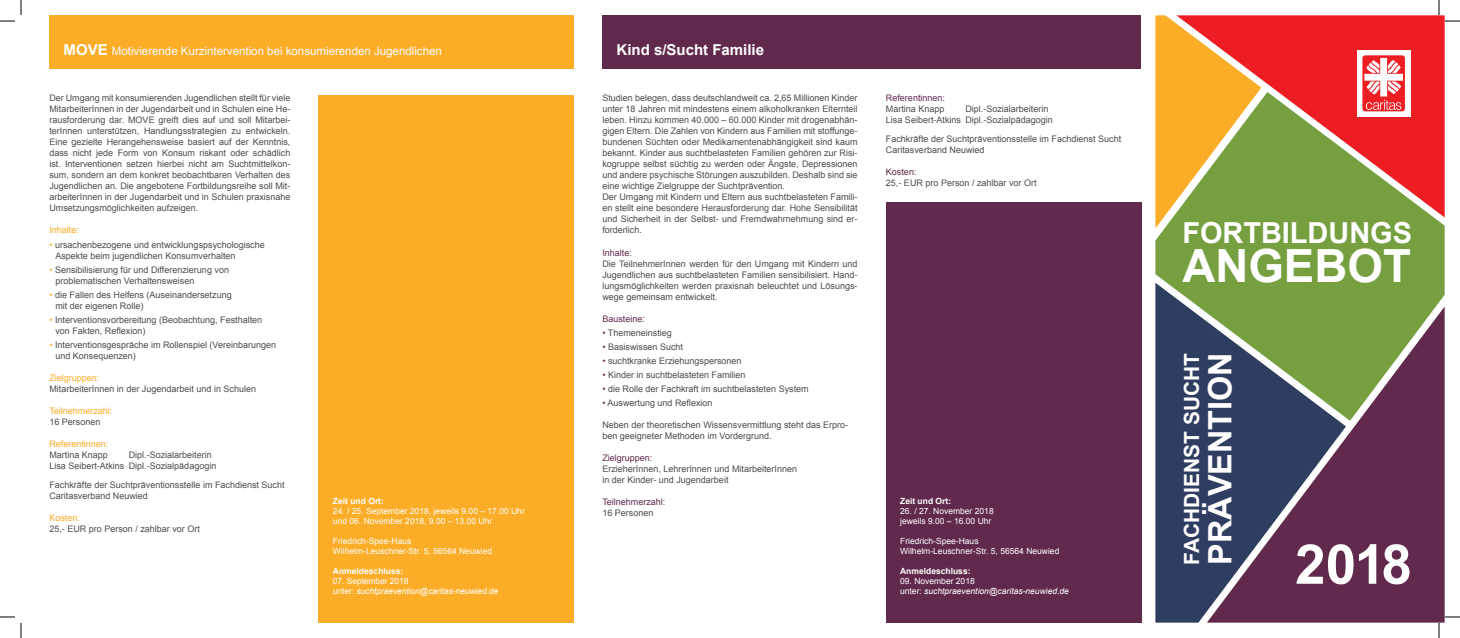
<style>
.page{position:relative;width:1460px;height:638px;background:#fff}
.page>*{position:absolute;margin:0;border:0;box-sizing:border-box;transform-origin:0 0}
.t1{font:700 55px "Arial";color:#fff}
.t2{font:700 45.7px "Arial";color:#fff}
.t3{font:700 32.3px "Arial";color:#fff}
.t4{font:700 28.9px "Arial";color:#fff}
.t5{font:700 20.9px "Arial";color:#fff}
.t6{font:700 15px "Arial";color:#fff}
.t7{font:11.5px "Arial";color:#fff}
.t8{font:9px/11px "Arial";color:#4b4c4d}
.t9{font:9px "Arial";color:#612a4d}
.t10{font:9px "Arial";color:#fbad28}
.t11{font:8.5px/10px "Arial";color:#fff}
.t12{font:italic 8.5px/10px "Arial";letter-spacing:-.005em;color:#fff}
.t13{font:700 8.5px "Arial";color:#fff}
.s1{font-weight:700;font-size:15px}
.s2{color:#fbad28}
.s3{font-style:normal}
.s4{color:#612a4d}
</style>
<div class="page">
<div style="left:49px;top:15px;width:525px;height:54px;background:#fbad28"></div>
<div style="left:319px;top:95px;width:255px;height:527px;background:#fbad28"></div>
<div style="left:1155px;top:420px;width:51px;height:202px;background:#2f3d61"></div>
<svg style="left:1155px;top:217px;width:289px;height:203px;background:#6a8e4a"></svg>
<svg style="left:1206px;top:306px;width:238px;height:316px;background:#5f4f59"></svg>
<svg style="left:1155px;top:15px;width:106px;height:213px;background:#e2af39"></svg>
<svg style="left:1176px;top:15px;width:268px;height:202px;background:#ca6c3c"></svg>
<div style="left:602px;top:15px;width:539px;height:54px;background:#612a4d"></div>
<div style="left:886px;top:202px;width:255px;height:420px;background:#612a4d"></div>
<div style="left:1356px;top:50px;width:54px;height:67px;background:#fff"></div>
<div style="left:1362px;top:55px;width:42px;height:56px;background:#ee1d23;border-radius:3px"></div>
<svg style="left:1364px;top:58px;width:38px;height:52px"></svg>
<svg style="left:0;top:0;width:22px;height:22px"></svg>
<svg style="left:0;top:616px;width:22px;height:21px"></svg>
<svg style="left:1438px;top:0;width:21px;height:22px"></svg>
<svg style="left:1438px;top:616px;width:21px;height:21px"></svg>
<p class="t7" style="left:64px;top:43px;width:380px"><span class="s1">MOVE</span> Motivierende Kurzintervention bei konsumierenden Jugendlichen</p>
<p class="t8" style="left:49px;top:93px;width:242px;text-align:justify">Der Umgang mit konsumierenden Jugendlichen stellt für viele MitarbeiterInnen in der Jugendarbeit und in Schulen eine He&shy;rausforderung dar. MOVE greift dies auf und soll Mitarbei&shy;terInnen unterstützen, Handlungsstrategien zu entwickeln.<br>Eine gezielte Herangehensweise basiert auf der Kenntnis, dass nicht jede Form von Konsum riskant oder schädlich ist. Interventionen setzen hierbei nicht am Suchtmittelkon&shy;sum, sondern an dem konkret beobachtbaren Verhalten des Jugendlichen an. Die angebotene Fortbildungsreihe soll Mit&shy;arbeiterInnen in der Jugendarbeit und in Schulen praxisnahe Umsetzungsmöglichkeiten aufzeigen.</p>
<p class="t10" style="left:49px;top:224px;width:31px">Inhalte:</p>
<p class="t8" style="left:55px;top:239px;width:211px;text-indent:-6px"><span class="s2">•</span> ursachenbezogene und entwicklungspsychologische<br>Aspekte beim jugendlichen Konsumverhalten</p>
<p class="t8" style="left:55px;top:264px;width:175px;text-indent:-6px"><span class="s2">•</span> Sensibilisierung für und Differenzierung von problematischen Verhaltensweisen</p>
<p class="t8" style="left:55px;top:289px;width:178px;text-indent:-6px"><span class="s2">•</span> die Fallen des Helfens (Auseinandersetzung mit der eigenen Rolle)</p>
<p class="t8" style="left:55px;top:314px;width:208px;text-indent:-6px"><span class="s2">•</span> Interventionsvorbereitung (Beobachtung, Festhalten von Fakten, Reflexion)</p>
<p class="t8" style="left:55px;top:339px;width:222px;text-indent:-6px"><span class="s2">•</span> Interventionsgespräche im Rollenspiel (Vereinbarungen und Konsequenzen)</p>
<p class="t10" style="left:49px;top:371px;width:52px">Zielgruppen:</p>
<p class="t8" style="left:49px;top:383px;width:208px">MitarbeiterInnen in der Jugendarbeit und in Schulen</p>
<p class="t10" style="left:49px;top:404px;width:65px">Teilnehmerzahl:</p>
<p class="t8" style="left:49px;top:416px;width:53px">16 Personen</p>
<p class="t10" style="left:49px;top:437px;width:61px">Referentinnen:</p>
<p class="t8" style="left:49px;top:449px;width:60px">Martina Knapp</p>
<p class="t8" style="left:49px;top:449px;width:168px;text-indent:79px">Dipl.-Sozialarbeiterin<br>Lisa Seibert-Atkins Dipl.-Sozialpädagogin</p>
<p class="t8" style="left:49px;top:479px;width:237px">Fachkräfte der Suchtpräventionsstelle im Fachdienst Sucht<br>Caritasverband Neuwied</p>
<p class="t10" style="left:49px;top:511px;width:32px">Kosten:</p>
<p class="t8" style="left:49px;top:523px;width:152px">25,- EUR pro Person / zahlbar vor Ort</p>
<p class="t13" style="left:333px;top:495px;width:52px">Zeit und Ort:</p>
<p class="t11" style="left:333px;top:506px;width:193px">24. / 25. September 2018, jeweils 9.00 – 17.00 Uhr und 06. November 2018, 9.00 – 13.00 Uhr</p>
<p class="t11" style="left:333px;top:536px;width:161px">Friedrich-Spee-Haus<br>Wilhelm-Leuschner-Str. 5, 56564 Neuwied</p>
<p class="t13" style="left:333px;top:565px;width:72px">Anmeldeschluss:</p>
<p class="t12" style="left:333px;top:576px;width:167px"><span class="s3">07. September 2018<br>unter:</span> suchtpraevention@caritas-neuwied.de</p>
<h3 class="t6" style="left:616px;top:39px;width:149px">Kind s/Sucht Familie</h3>
<p class="t8" style="left:602px;top:93px;width:257px">Studien belegen, dass deutschlandweit ca. 2,65 Millionen Kinder unter 18 Jahren mit mindestens einem alkoholkranken Elternteil leben. Hinzu kommen 40.000 – 60.000 Kinder mit drogenabhän&shy;gigen Eltern. Die Zahlen von Kindern aus Familien mit stoffunge&shy;bundenen Süchten oder Medikamentenabhängigkeit sind kaum bekannt. Kinder aus suchtbelasteten Familien gehören zur Risi&shy;kogruppe selbst süchtig zu werden oder Ängste, Depressionen und andere psychische Störungen auszubilden. Deshalb sind sie eine wichtige Zielgruppe der Suchtprävention.<br>Der Umgang mit Kindern und Eltern aus suchtbelasteten Famili&shy;en stellt eine besondere Herausforderung dar. Hohe Sensibilität und Sicherheit in der Selbst- und Fremdwahrnehmung sind er&shy;forderlich.</p>
<p class="t9" style="left:602px;top:246px;width:31px">Inhalte:</p>
<p class="t8" style="left:602px;top:258px;width:257px;text-align:justify">Die TeilnehmerInnen werden für den Umgang mit Kindern und Jugendlichen aus suchtbelasteten Familien sensibilisiert. Hand&shy;lungsmöglichkeiten werden praxisnah beleuchtet und Lösungs&shy;wege gemeinsam entwickelt.</p>
<p class="t9" style="left:602px;top:312px;width:44px">Bausteine:</p>
<p class="t8" style="left:602px;top:327px;width:71px"><span class="s4">•</span> Themeneinstieg</p>
<p class="t8" style="left:602px;top:341px;width:82px"><span class="s4">•</span> Basiswissen Sucht</p>
<p class="t8" style="left:602px;top:355px;width:141px"><span class="s4">•</span> suchtkranke Erziehungspersonen</p>
<p class="t8" style="left:602px;top:369px;width:145px"><span class="s4">•</span> Kinder in suchtbelasteten Familien</p>
<p class="t8" style="left:602px;top:383px;width:208px"><span class="s4">•</span> die Rolle der Fachkraft im suchtbelasteten System</p>
<p class="t8" style="left:602px;top:397px;width:112px"><span class="s4">•</span> Auswertung und Reflexion</p>
<p class="t8" style="left:602px;top:419px;width:247px">Neben der theoretischen Wissensvermittlung steht das Erpro&shy;ben geeigneter Methoden im Vordergrund.</p>
<p class="t9" style="left:602px;top:451px;width:52px">Zielgruppen:</p>
<p class="t8" style="left:602px;top:463px;width:196px">ErzieherInnen, LehrerInnen und MitarbeiterInnen in der Kinder- und Jugendarbeit</p>
<p class="t9" style="left:602px;top:495px;width:65px">Teilnehmerzahl:</p>
<p class="t8" style="left:602px;top:507px;width:53px">16 Personen</p>
<p class="t9" style="left:886px;top:92px;width:61px">Referentinnen:</p>
<p class="t8" style="left:886px;top:104px;width:60px">Martina Knapp</p>
<p class="t8" style="left:886px;top:104px;width:168px;text-indent:79px">Dipl.-Sozialarbeiterin<br>Lisa Seibert-Atkins Dipl.-Sozialpädagogin</p>
<p class="t8" style="left:886px;top:134px;width:237px">Fachkräfte der Suchtpräventionsstelle im Fachdienst Sucht<br>Caritasverband Neuwied</p>
<p class="t9" style="left:886px;top:166px;width:32px">Kosten:</p>
<p class="t8" style="left:886px;top:178px;width:152px">25,- EUR pro Person / zahlbar vor Ort</p>
<p class="t13" style="left:900px;top:495px;width:52px">Zeit und Ort:</p>
<p class="t11" style="left:900px;top:506px;width:95px">26. / 27. November 2018 jeweils 9.00 – 16.00 Uhr</p>
<p class="t11" style="left:900px;top:536px;width:161px">Friedrich-Spee-Haus<br>Wilhelm-Leuschner-Str. 5, 56564 Neuwied</p>
<p class="t13" style="left:900px;top:565px;width:72px">Anmeldeschluss:</p>
<p class="t12" style="left:900px;top:576px;width:170px"><span class="s3">09. November 2018<br>unter:</span> suchtpraevention@caritas-neuwied.de</p>
<h3 class="t4" style="left:1182px;top:213px;width:231px">FORTBILDUNGS</h3>
<h2 class="t2" style="left:1182px;top:235px;width:230px">ANGEBOT</h2>
<h3 class="t5" style="left:1177px;top:564px;width:213px;rotate:-90deg">FACHDIENST SUCHT</h3>
<h3 class="t3" style="left:1198px;top:564px;width:213px;rotate:-90deg">PRÄVENTION</h3>
<h1 class="t1" style="left:1294px;top:528px;width:118px">2018</h1>
</div>
